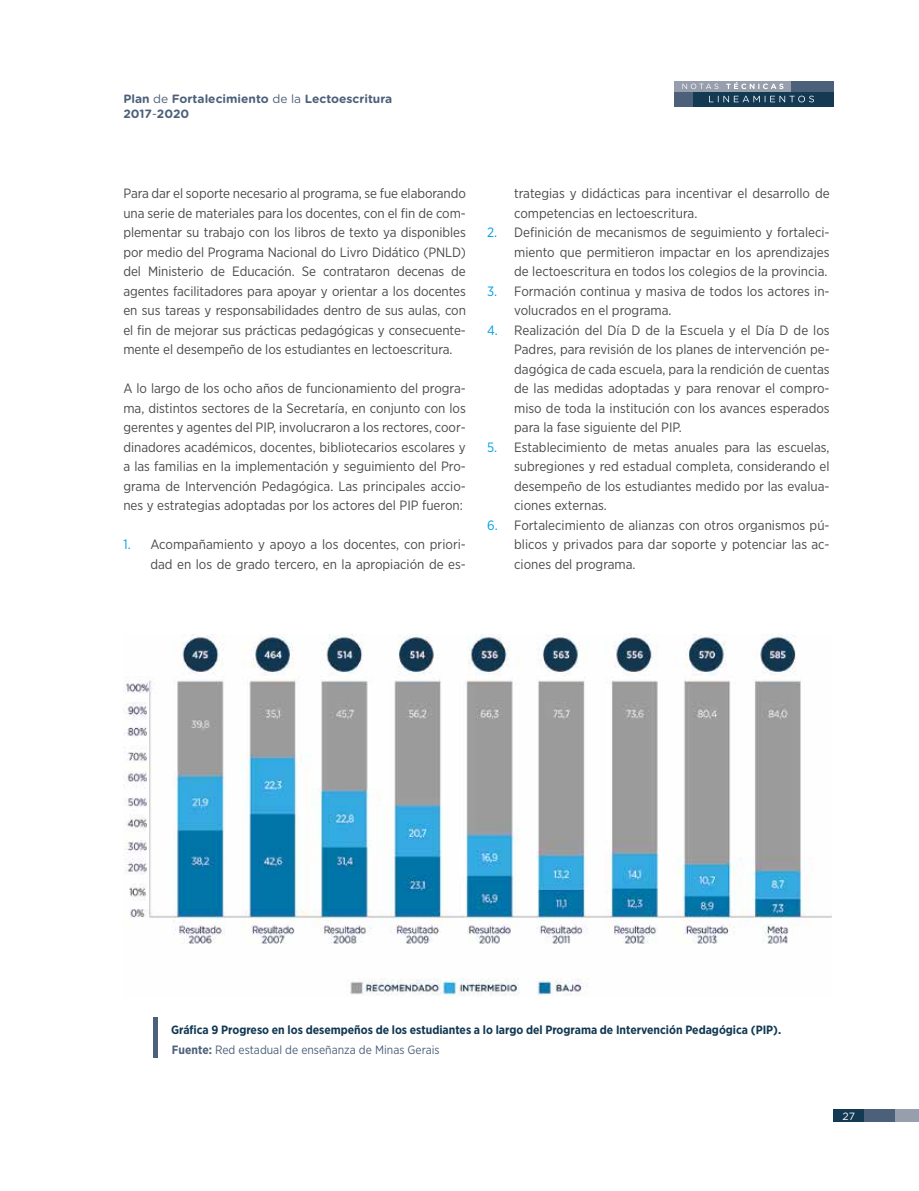
<style>
.page{position:relative;width:919px;height:1191px;background:#fff}
.page>*{position:absolute;margin:0;border:0;box-sizing:border-box;transform-origin:0 0}
.t1{font:13.5px/19.5px "Gotham Narrow";color:#4a4a49;text-align:justify}
.t2{font:700 12px/19.5px "Gotham Narrow";color:#133953}
.t3{font:700 12px/14.4px "Gotham Rounded";color:#4d607a}
.t4{font:10.5px "Gotham Rounded";color:#fff}
.s1{font-weight:400}
.s2{color:#009fe3}
.s3{color:#4d607a}
.s4{font-weight:400;color:#4d607a}
</style>
<div class="page">
<div style="left:153px;top:1017px;width:5px;height:40px;background:#4d607a"></div>
<img style="left:123px;top:634px;width:708px;height:362px">
<div style="left:833px;top:1109px;width:31px;height:12px;background:#133953"></div>
<div style="left:893px;top:1109px;width:25px;height:12px;background:#989fac"></div>
<div style="left:863px;top:1109px;width:31px;height:12px;background:#4d607a"></div>
<div style="left:674px;top:91px;width:159px;height:15px;background:#133953"></div>
<div style="left:674px;top:91px;width:18px;height:15px;background:#4d607a"></div>
<div style="left:674px;top:81px;width:117px;height:10px;background:#989fac"></div>
<div style="left:791px;top:81px;width:42px;height:10px;background:#4d607a"></div>
<svg style="left:709px;top:96px;width:105px;height:6px"></svg>
<svg style="left:682px;top:84px;width:36px;height:5px"></svg>
<svg style="left:726px;top:82px;width:57px;height:7px"></svg>
<p class="t3" style="left:123px;top:91px;width:270px">Plan <span class="s1">de</span> Fortalecimiento <span class="s1">de la</span> Lectoescritura<br>2017<span class="s1">-</span>2020</p>
<p class="t1" style="left:123px;top:183px;width:344px">Para dar el soporte necesario al programa, se fue elaborando una serie de materiales para los docentes, con el fin de com&shy;plementar su trabajo con los libros de texto ya disponibles por medio del Programa Nacional do Livro Didático (PNLD) del Ministerio de Educación. Se contrataron decenas de agentes facilitadores para apoyar y orientar a los docentes en sus tareas y responsabilidades dentro de sus aulas, con el fin de mejorar sus prácticas pedagógicas y consecuente&shy;mente el desempeño de los estudiantes en lectoescritura.</p>
<p class="t1" style="left:123px;top:378px;width:344px">A lo largo de los ocho años de funcionamiento del progra&shy;ma, distintos sectores de la Secretaría, en conjunto con los gerentes y agentes del PIP, involucraron a los rectores, coor&shy;dinadores académicos, docentes, bibliotecarios escolares y a las familias en la implementación y seguimiento del Pro&shy;grama de Intervención Pedagógica. Las principales accio&shy;nes y estrategias adoptadas por los actores del PIP fueron:</p>
<p class="t1" style="left:123px;top:534px;width:344px;text-align:right"><span class="s2">1.</span> Acompañamiento y apoyo a los docentes, con priori&shy;dad en los de grado tercero, en la apropiación de es-</p>
<p class="t1" style="left:514px;top:183px;width:317px">trategias y didácticas para incentivar el desarrollo de competencias en lectoescritura.</p>
<p class="t1" style="left:514px;top:222px;width:317px;text-indent:-27px"><span class="s2">2.</span> Definición de mecanismos de seguimiento y fortaleci&shy;miento que permitieron impactar en los aprendizajes de lectoescritura en todos los colegios de la provincia.</p>
<p class="t1" style="left:514px;top:281px;width:317px;text-indent:-27px"><span class="s2">3.</span> Formación continua y masiva de todos los actores in&shy;volucrados en el programa.</p>
<p class="t1" style="left:514px;top:320px;width:317px;text-indent:-27px"><span class="s2">4.</span> Realización del Día D de la Escuela y el Día D de los Padres, para revisión de los planes de intervención pe&shy;dagógica de cada escuela, para la rendición de cuentas de las medidas adoptadas y para renovar el compro&shy;miso de toda la institución con los avances esperados para la fase siguiente del PIP.</p>
<p class="t1" style="left:514px;top:437px;width:317px;text-indent:-27px"><span class="s2">5.</span> Establecimiento de metas anuales para las escuelas, subregiones y red estadual completa, considerando el desempeño de los estudiantes medido por las evalua&shy;ciones externas.</p>
<p class="t1" style="left:514px;top:515px;width:317px;text-indent:-27px"><span class="s2">6.</span> Fortalecimiento de alianzas con otros organismos pú&shy;blicos y privados para dar soporte y potenciar las ac&shy;ciones del programa.</p>
<p class="t2" style="left:171px;top:1020px;width:611px">Gráfica 9 Progreso en los desempeños de los estudiantes a lo largo del Programa de Intervención Pedagógica (PIP).<br><span class="s3">Fuente:</span> <span class="s4">Red estadual de enseñanza de Minas Gerais</span></p>
<p class="t4" style="left:842px;top:1108px;width:14px">27</p>
</div>
